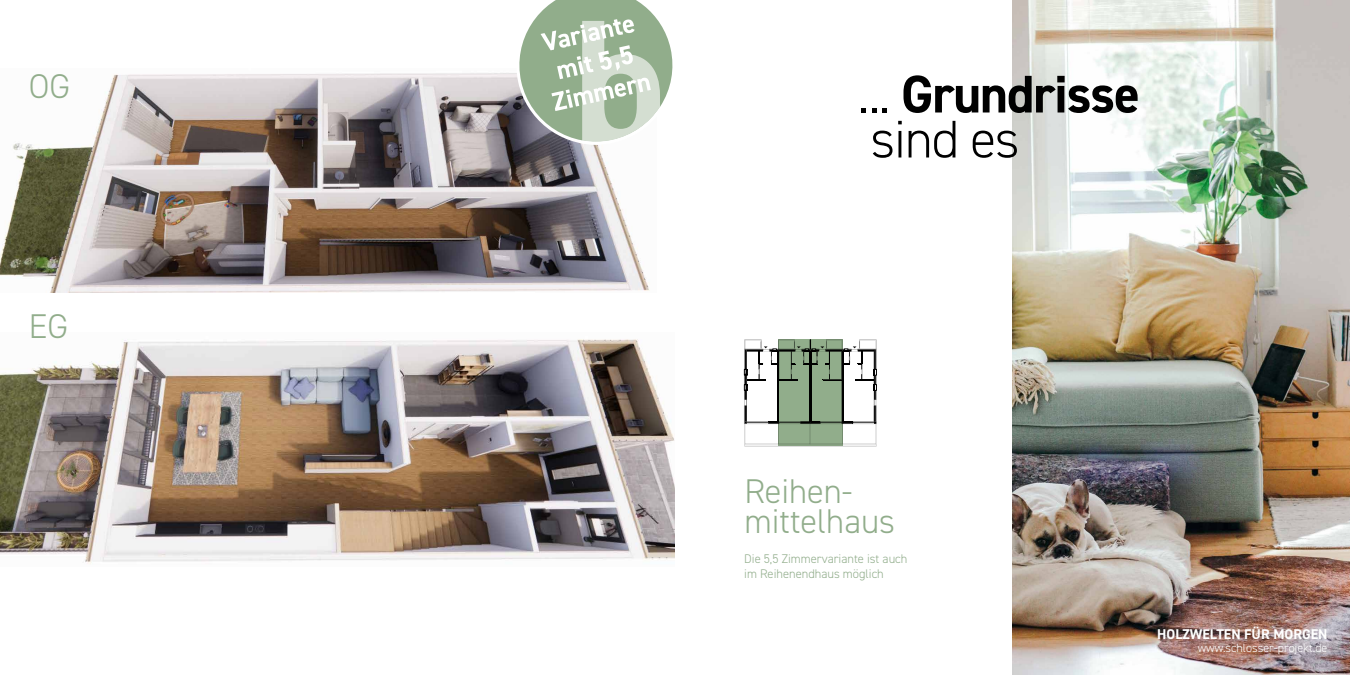
<style>
.page{position:relative;width:1350px;height:675px;background:#fff}
.page>*{position:absolute;margin:0;border:0;box-sizing:border-box;transform-origin:0 0}
.t1{font:700 53.12px/45px "DIN2014";letter-spacing:-.02em;color:#000}
.t2{font:300 34.38px/30px "DIN2014";color:#91ad8b}
.t3{font:700 14.19px "DIN2014";color:#fff}
.t4{font:300 12.5px/15px "DIN2014";color:#91ad8b}
.t5{font:300 12.12px "DIN2014";color:#fff}
.s1{font-weight:300}
</style>
<div class="page">
<img style="left:0;top:73px;width:650px;height:219px">
<img style="left:0;top:339px;width:675px;height:225px">
<svg style="left:744px;top:340px;width:133px;height:106px"></svg>
<svg style="left:509px;top:0;width:164px;height:151px"></svg>
<img style="left:1012px;top:0;width:338px;height:674px">
<h2 class="t2" style="left:29px;top:71px;width:43px">OG</h2>
<h2 class="t2" style="left:29px;top:311px;width:41px">EG</h2>
<h1 class="t1" style="left:858px;top:71px;width:283px"><span class="s1">...</span> Grundrisse <span class="s1">sind es</span></h1>
<h2 class="t2" style="left:744px;top:476px;width:152px">Reihen&shy;mittelhaus</h2>
<p class="t4" style="left:744px;top:551px;width:165px">Die 5,5 Zimmervariante ist auch im Reihenendhaus möglich</p>
<p class="t3" style="left:1157px;top:625px;width:172px">HOLZWELTEN FÜR MORGEN</p>
<p class="t5" style="left:1198px;top:641px;width:131px">www.schlosser-projekt.de</p>
</div>
